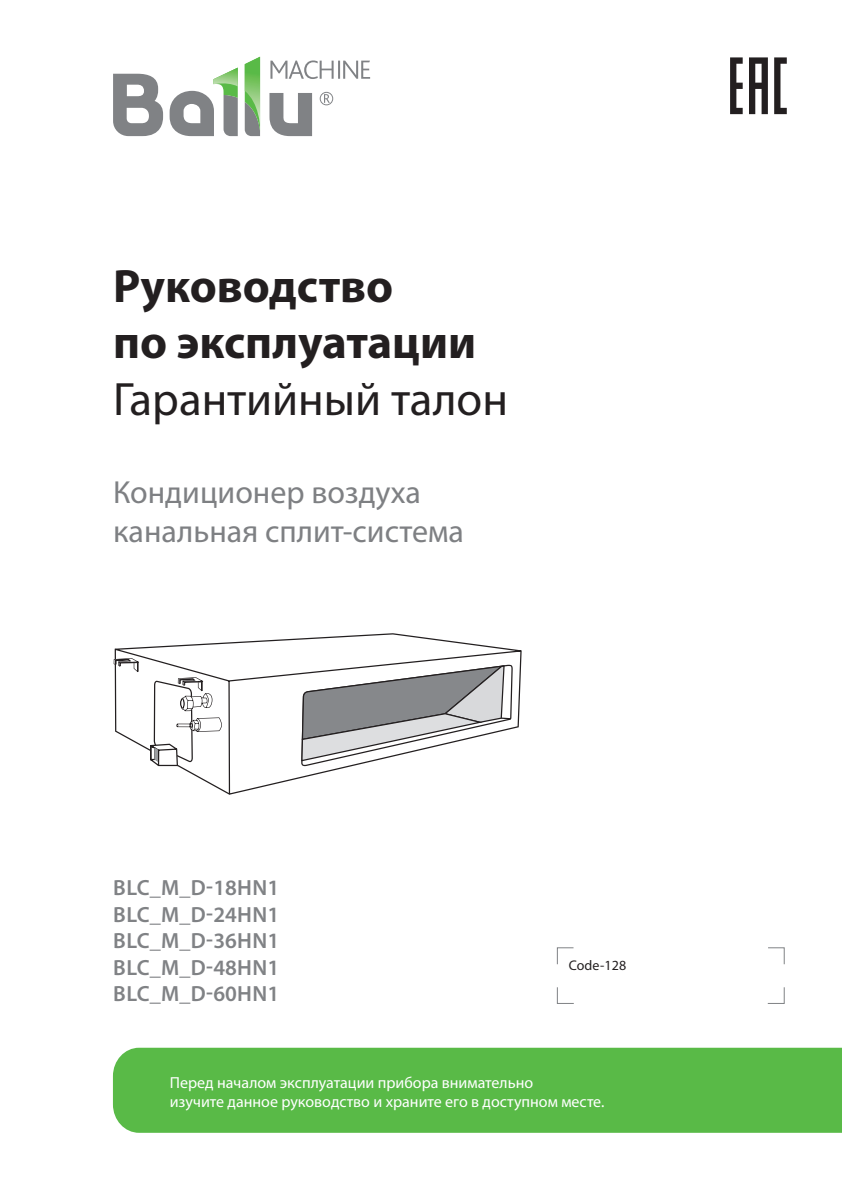
<style>
.page{position:relative;width:842px;height:1191px;background:#fff}
.page>*{position:absolute;margin:0;border:0;box-sizing:border-box;transform-origin:0 0}
.t1{font:700 47px/56.4px "Myriad Pro";color:#231f20}
.t2{font:47px "Myriad Pro";color:#231f20}
.t3{font:32px/38.4px "Myriad Pro";color:#7e8083}
.t4{font:600 22px/26.4px "Myriad Pro";letter-spacing:.01em;color:#808285;text-align:justify}
.t5{font:16px/19.2px "Myriad Pro";color:#fff}
.t6{font:14px "Myriad Pro";letter-spacing:.01em;color:#231f20}
</style>
<div class="page">
<svg style="left:730px;top:57px;width:57px;height:57px"></svg>
<svg style="left:556px;top:947px;width:18px;height:18px"></svg>
<svg style="left:556px;top:987px;width:18px;height:17px"></svg>
<svg style="left:768px;top:947px;width:17px;height:18px"></svg>
<svg style="left:767px;top:987px;width:18px;height:17px"></svg>
<svg style="left:113px;top:57px;width:257px;height:79px"></svg>
<div style="left:113px;top:1047px;width:729px;height:85px;background:#59ba47"></div>
<svg style="left:115px;top:633px;width:407px;height:161px"></svg>
<svg style="left:150px;top:743px;width:28px;height:23px"></svg>
<svg style="left:114px;top:658px;width:108px;height:74px"></svg>
<svg style="left:301px;top:665px;width:210px;height:96px"></svg>
<h1 class="t1" style="left:113px;top:256px;width:365px">Руководство<br>по эксплуатации</h1>
<h1 class="t2" style="left:113px;top:370px;width:397px">Гарантийный талон</h1>
<h2 class="t3" style="left:113px;top:473px;width:352px">Кондиционер воздуха канальная сплит-система</h2>
<h3 class="t4" style="left:113px;top:874px;width:168px">BLC_M_D-18HN1<br>BLC_M_D-24HN1<br>BLC_M_D-36HN1<br>BLC_M_D-48HN1<br>BLC_M_D-60HN1</h3>
<p class="t6" style="left:569px;top:957px;width:59px">Code-128</p>
<p class="t5" style="left:170px;top:1072px;width:436px">Перед началом эксплуатации прибора внимательно<br>изучите данное руководство и храните его в доступном месте.</p>
</div>
